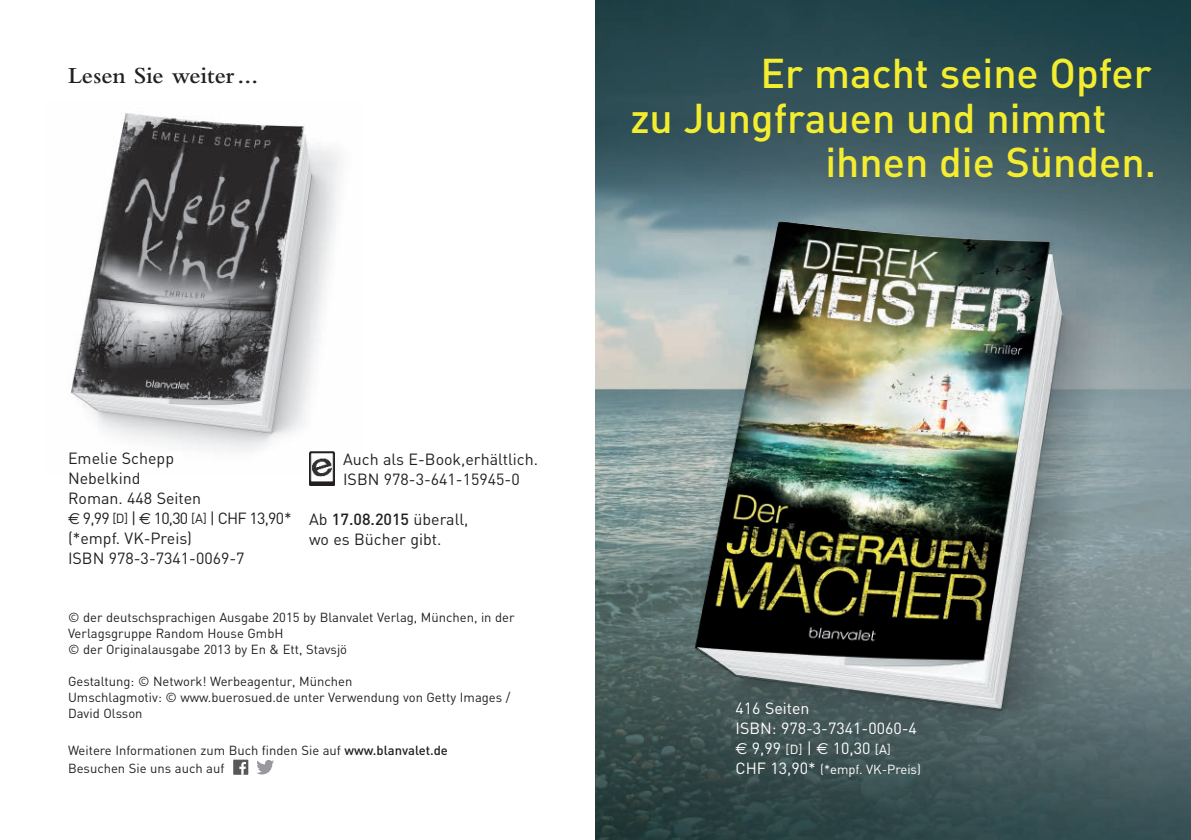
<style>
.page{position:relative;width:1191px;height:840px;background:#fff}
.page>*{position:absolute;margin:0;border:0;box-sizing:border-box;transform-origin:0 0}
.t1{font:500 41px "DIN";color:#f4ed2f}
.t2{font:600 24px "Bembo";color:#231f20}
.t3{font:16px/20px "DIN";color:#231f20}
.t4{font:16px/20px "DIN";color:#fff}
.t5{font:13px/16px "DIN";color:#231f20}
.t6{font:13px "DIN";color:#fff}
.s1{font-family:"Euro Sans"}
.s2{font-size:13px}
.s3{font-weight:500}
.s4{font-size:16px}
</style>
<div class="page">
<img style="left:595px;top:0;width:596px;height:839px">
<img style="left:654px;top:202px;width:486px;height:573px">
<img style="left:695px;top:221px;width:367px;height:487px">
<img style="left:70px;top:113px;width:271px;height:362px">
<img style="left:309px;top:451px;width:25px;height:34px">
<svg style="left:257px;top:760px;width:17px;height:14px"></svg>
<div style="left:233px;top:759px;width:15px;height:15px;background:#57585a"></div>
<svg style="left:239px;top:762px;width:7px;height:12px"></svg>
<h2 class="t2" style="left:68px;top:62px;width:192px">Lesen Sie weiter…</h2>
<h1 class="t1" style="left:760px;top:47px;width:393px">Er macht seine Opfer</h1>
<h1 class="t1" style="left:630px;top:92px;width:478px">zu Jungfrauen und nimmt</h1>
<h1 class="t1" style="left:825px;top:136px;width:332px">ihnen die Sünden.</h1>
<p class="t3" style="left:68px;top:448px;width:225px">Emelie Schepp<br>Nebelkind<br>Roman. 448 Seiten<br><span class="s1">€</span> 9,99 <span class="s2">[D]</span> | <span class="s1">€</span> 10,30 <span class="s2">[A]</span> | CHF 13,90* (*empf. VK-Preis)<br>ISBN 978-3-7341-0069-7</p>
<p class="t3" style="left:343px;top:448px;width:196px">Auch als E-Book,erhältlich.<br>ISBN 978-3-641-15945-0</p>
<p class="t3" style="left:309px;top:508px;width:161px">Ab <span class="s3">17.08.2015</span> überall, wo es Bücher gibt.</p>
<p class="t5" style="left:68px;top:608px;width:448px">© der deutschsprachigen Ausgabe 2015 by Blanvalet Verlag, München, in der<br>Verlagsgruppe Random House GmbH<br>© der Originalausgabe 2013 by En &amp; Ett, Stavsjö</p>
<p class="t5" style="left:68px;top:672px;width:444px">Gestaltung: © Network! Werbeagentur, München<br>Umschlagmotiv: © www.buerosued.de unter Verwendung von Getty Images /<br>David Olsson</p>
<p class="t5" style="left:68px;top:741px;width:381px">Weitere Informationen zum Buch finden Sie auf <span class="s3">www.blanvalet.de</span></p>
<p class="t5" style="left:68px;top:759px;width:158px">Besuchen Sie uns auch auf</p>
<p class="t4" style="left:735px;top:697px;width:183px">416 Seiten<br>ISBN: 978-3-7341-0060-4 <span class="s1">€</span> 9,99 <span class="s2">[D]</span> | <span class="s1">€</span> 10,30 <span class="s2">[A]</span></p>
<p class="t6" style="left:735px;top:760px;width:187px"><span class="s4">CHF 13,90*</span> (*empf. VK-Preis)</p>
</div>
